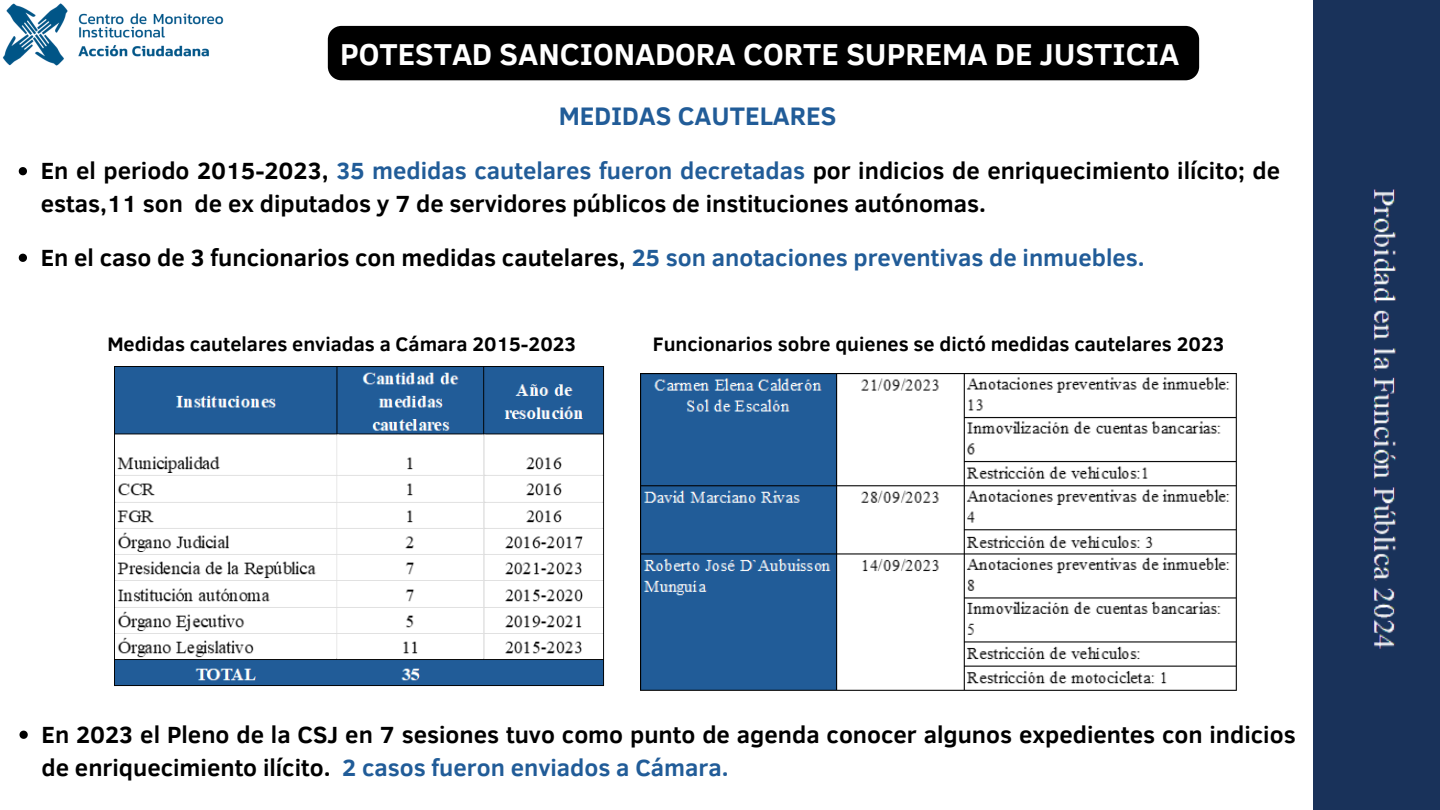
<style>
.page{position:relative;width:1440px;height:810px;background:#fff}
.page>*{position:absolute;margin:0;border:0;box-sizing:border-box;transform-origin:0 0}
.t1{font:700 31px "Clear Sans";color:#fff}
.t2{font:700 26px "Clear Sans";color:#215c98}
.t3{font:700 24px/33px "Clear Sans";color:#000}
.t4{font:700 20px "Clear Sans";color:#000}
.s1{color:#215c98}
</style>
<div class="page">
<div style="left:1313px;top:0;width:127px;height:810px;background:#19325a"></div>
<img style="left:1340px;top:148px;width:72px;height:544px">
<img style="left:2px;top:3px;width:222px;height:63px">
<img style="left:114px;top:367px;width:491px;height:319px">
<img style="left:640px;top:373px;width:597px;height:318px">
<div style="left:328px;top:26px;width:871px;height:54px;background:#000;border-radius:14px"></div>
<svg style="left:19px;top:167px;width:8px;height:8px"></svg>
<svg style="left:19px;top:254px;width:8px;height:8px"></svg>
<svg style="left:20px;top:731px;width:8px;height:8px"></svg>
<p class="t1" style="left:340px;top:32px;width:841px">POTESTAD SANCIONADORA CORTE SUPREMA DE JUSTICIA</p>
<p class="t2" style="left:559px;top:97px;width:279px">MEDIDAS CAUTELARES</p>
<p class="t3" style="left:41px;top:153px;width:1241px">En el periodo 2015-2023, <span class="s1">35 medidas cautelares fueron decretadas</span> por indicios de enriquecimiento ilícito; de estas,11 son de ex diputados y 7 de servidores públicos de instituciones autónomas.</p>
<p class="t3" style="left:41px;top:240px;width:1106px">En el caso de 3 funcionarios con medidas cautelares, <span class="s1">25 son anotaciones preventivas de inmuebles.</span></p>
<p class="t4" style="left:107px;top:329px;width:471px">Medidas cautelares enviadas a Cámara 2015-2023</p>
<p class="t4" style="left:653px;top:329px;width:573px">Funcionarios sobre quienes se dictó medidas cautelares 2023</p>
<p class="t3" style="left:42px;top:716px;width:1256px">En 2023 el Pleno de la CSJ en 7 sesiones tuvo como punto de agenda conocer algunos expedientes con indicios de enriquecimiento ilícito. <span class="s1">2 casos fueron enviados a Cámara.</span></p>
</div>
